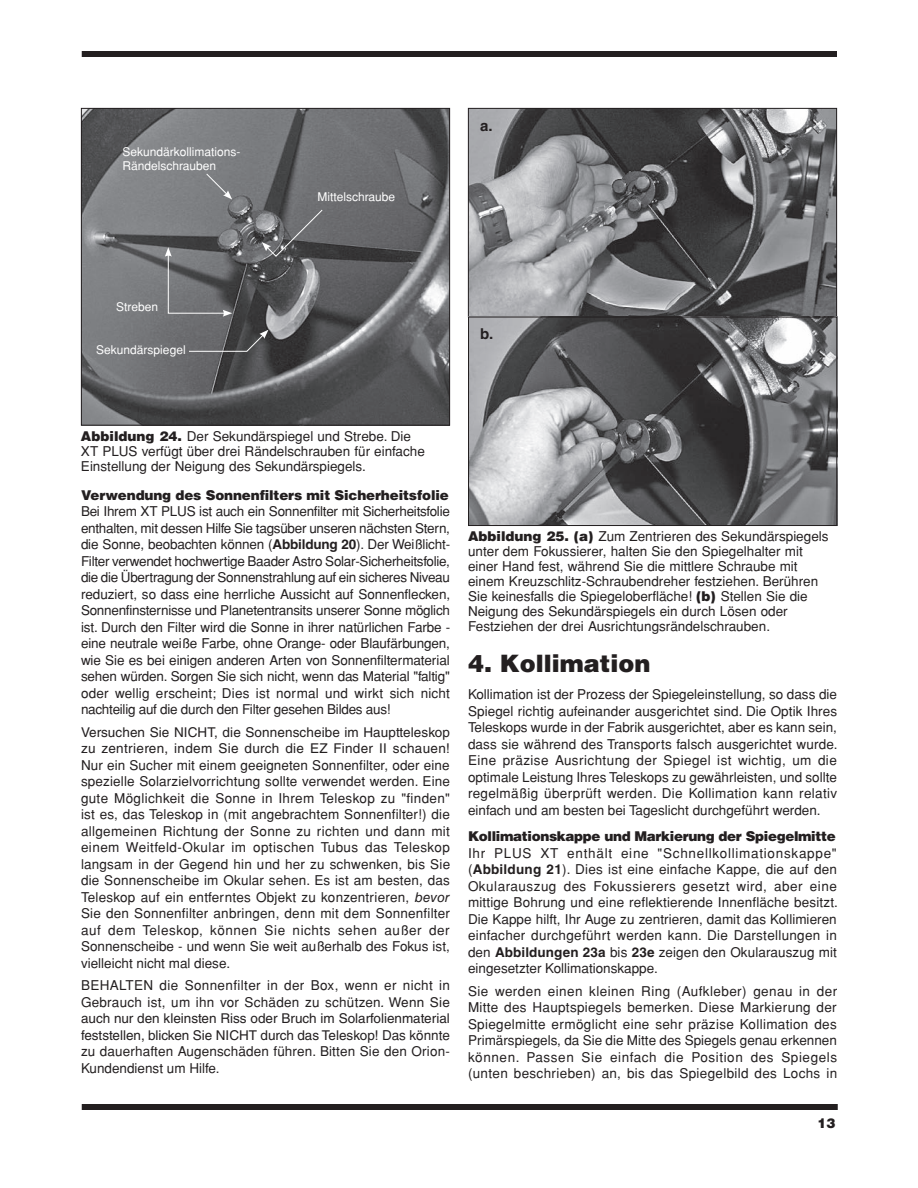
<style>
.page{position:relative;width:918px;height:1188px;background:#fff}
.page>*{position:absolute;margin:0;border:0;box-sizing:border-box;transform-origin:0 0}
.t1{font:900 24px "Helvetica";color:#231f20}
.t2{font:700 15px "Helvetica";color:#231f20}
.t3{font:13.5px/16.5px "Helvetica";color:#231f20;text-align:justify}
.t4{font:13.5px/16.5px "Helvetica LT Std";color:#231f20}
.t5{font:900 13.5px "Helvetica";letter-spacing:-.025em;color:#231f20}
.t6{font:13.5px/16.5px "Helvetica";letter-spacing:.025em;color:#231f20}
.t7{font:12px/13.5px "Helvetica";color:#fff}
.s1{font-weight:900}
.s2{font-weight:700}
.s3{font-family:"Helvetica LT Std";font-style:italic}
.s4{font-family:"Helvetica LT Std"}
.s5{font-family:"Helvetica"}
</style>
<div class="page">
<div style="left:82px;top:51px;width:755px;height:6px;background:#231f20"></div>
<div style="left:82px;top:1104px;width:756px;height:6px;background:#231f20"></div>
<img style="left:83px;top:110px;width:365px;height:314px">
<div style="left:81px;top:108px;width:369px;height:318px;border:1px solid #231f20"></div>
<svg style="left:165px;top:247px;width:67px;height:70px"></svg>
<svg style="left:206px;top:173px;width:26px;height:27px"></svg>
<svg style="left:188px;top:330px;width:80px;height:22px"></svg>
<svg style="left:262px;top:209px;width:61px;height:48px"></svg>
<img style="left:470px;top:110px;width:365px;height:414px">
<div style="left:468px;top:108px;width:369px;height:209px;border:1px solid #231f20"></div>
<div style="left:468px;top:317px;width:369px;height:209px;border:1px solid #231f20"></div>
<p class="t7" style="left:122px;top:145px;width:119px">Sekundärkollimations-<br>Rändelschrauben</p>
<p class="t7" style="left:317px;top:190px;width:79px">Mittelschraube</p>
<p class="t2" style="left:480px;top:116px;width:14px">a.</p>
<p class="t7" style="left:116px;top:300px;width:44px">Streben</p>
<p class="t7" style="left:96px;top:343px;width:91px">Sekundärspiegel</p>
<p class="t2" style="left:480px;top:325px;width:15px">b.</p>
<p class="t3" style="left:81px;top:429px;width:345px;line-height:15px;text-align:left"><span class="s1">Abbildung 24.</span> Der Sekundärspiegel und Strebe. Die<br>XT PLUS verfügt über drei Rändelschrauben für einfache<br>Einstellung der Neigung des Sekundärspiegels.</p>
<p class="t5" style="left:81px;top:486px;width:369px">Verwendung des Sonnenfilters mit Sicherheitsfolie</p>
<p class="t3" style="left:81px;top:503px;width:371px">Bei Ihrem XT PLUS ist auch ein Sonnenfilter mit Sicherheitsfolie enthalten, mit dessen Hilfe Sie tagsüber unseren nächsten Stern, die Sonne, beobachten können (<span class="s2">Abbildung 20</span>). Der Weißlicht-Filter verwendet hochwertige Baader Astro Solar-Sicherheitsfolie, die die Übertragung der Sonnenstrahlung auf ein sicheres Niveau reduziert, so dass eine herrliche Aussicht auf Sonnenflecken, Sonnenfinsternisse und Planetentransits unserer Sonne möglich ist. Durch den Filter wird die Sonne in ihrer natürlichen Farbe - eine neutrale weiße Farbe, ohne Orange- oder Blaufärbungen, wie Sie es bei einigen anderen Arten von Sonnenfiltermaterial sehen würden. Sorgen Sie sich nicht, wenn das Material "faltig" oder wellig erscheint; Dies ist normal und wirkt sich nicht nachteilig auf die durch den Filter gesehen Bildes aus!</p>
<p class="t4" style="left:81px;top:724px;width:371px">Versuchen Sie NICHT, die Sonnenscheibe im Hauptteleskop zu zentrieren, indem Sie durch die EZ Finder II schauen!</p>
<p class="t3" style="left:81px;top:757px;width:371px">Nur ein Sucher mit einem geeigneten Sonnenfilter, oder eine spezielle Solarzielvorrichtung sollte verwendet werden. Eine gute Möglichkeit die Sonne in Ihrem Teleskop zu "finden" ist es, das Teleskop in (mit angebrachtem Sonnenfilter!) die allgemeinen Richtung der Sonne zu richten und dann mit einem Weitfeld-Okular im optischen Tubus das Teleskop langsam in der Gegend hin und her zu schwenken, bis Sie die Sonnenscheibe im Okular sehen. Es ist am besten, das Teleskop auf ein entferntes Objekt zu konzentrieren, <span class="s3">bevor </span>Sie den Sonnenfilter anbringen, denn mit dem Sonnenfilter auf dem Teleskop, können Sie nichts sehen außer der Sonnenscheibe - und wenn Sie weit außerhalb des Fokus ist, vielleicht nicht mal diese.</p>
<p class="t6" style="left:81px;top:977px;width:371px">BEHALTEN die Sonnenfilter in der Box, wenn er nicht in<br>Gebrauch ist, um ihn vor Schäden zu schützen<span class="s3">.</span> <span class="s4">Wenn Sie</span></p>
<p class="t4" style="left:81px;top:1010px;width:370px">auch nur den kleinsten Riss oder Bruch im Solarfolienmaterial feststellen, blicken Sie NICHT durch das Teleskop! <span class="s5">Das könnte</span></p>
<p class="t3" style="left:81px;top:1043px;width:370px">zu dauerhaften Augenschäden führen. Bitten Sie den Orion-<br>Kundendienst um Hilfe.</p>
<p class="t3" style="left:468px;top:529px;width:362px;line-height:15px;text-align:left"><span class="s1">Abbildung 25. (a)</span> Zum Zentrieren des Sekundärspiegels unter dem Fokussierer, halten Sie den Spiegelhalter mit einer Hand fest, während Sie die mittlere Schraube mit einem Kreuzschlitz-Schraubendreher festziehen. Berühren Sie keinesfalls die Spiegeloberfläche! <span class="s1">(b)</span> Stellen Sie die Neigung des Sekundärspiegels ein durch Lösen oder Festziehen der drei Ausrichtungsrändelschrauben.</p>
<h1 class="t1" style="left:468px;top:648px;width:184px">4. Kollimation</h1>
<p class="t3" style="left:468px;top:686px;width:371px">Kollimation ist der Prozess der Spiegeleinstellung, so dass die Spiegel richtig aufeinander ausgerichtet sind. Die Optik Ihres Teleskops wurde in der Fabrik ausgerichtet, aber es kann sein, dass sie während des Transports falsch ausgerichtet wurde.<br>Eine präzise Ausrichtung der Spiegel ist wichtig, um die optimale Leistung Ihres Teleskops zu gewährleisten, und sollte regelmäßig überprüft werden. Die Kollimation kann relativ einfach und am besten bei Tageslicht durchgeführt werden.</p>
<p class="t5" style="left:468px;top:828px;width:369px">Kollimationskappe und Markierung der Spiegelmitte</p>
<p class="t3" style="left:468px;top:845px;width:372px">Ihr PLUS XT enthält eine "Schnellkollimationskappe" (<span class="s2">Abbildung 21</span>). Dies ist eine einfache Kappe, die auf den Okularauszug des Fokussierers gesetzt wird, aber eine mittige Bohrung und eine reflektierende Innenfläche besitzt.<br>Die Kappe hilft, Ihr Auge zu zentrieren, damit das Kollimieren einfacher durchgeführt werden kann. Die Darstellungen in den <span class="s2">Abbildungen 23a</span> bis <span class="s2">23e</span> zeigen den Okularauszug mit eingesetzter Kollimationskappe.</p>
<p class="t3" style="left:468px;top:983px;width:371px">Sie werden einen kleinen Ring (Aufkleber) genau in der Mitte des Hauptspiegels bemerken. Diese Markierung der Spiegelmitte ermöglicht eine sehr präzise Kollimation des Primärspiegels, da Sie die Mitte des Spiegels genau erkennen können. Passen Sie einfach die Position des Spiegels (unten beschrieben) an, bis das Spiegelbild des Lochs in</p>
<p class="t5" style="left:817px;top:1114px;width:20px">13</p>
</div>
